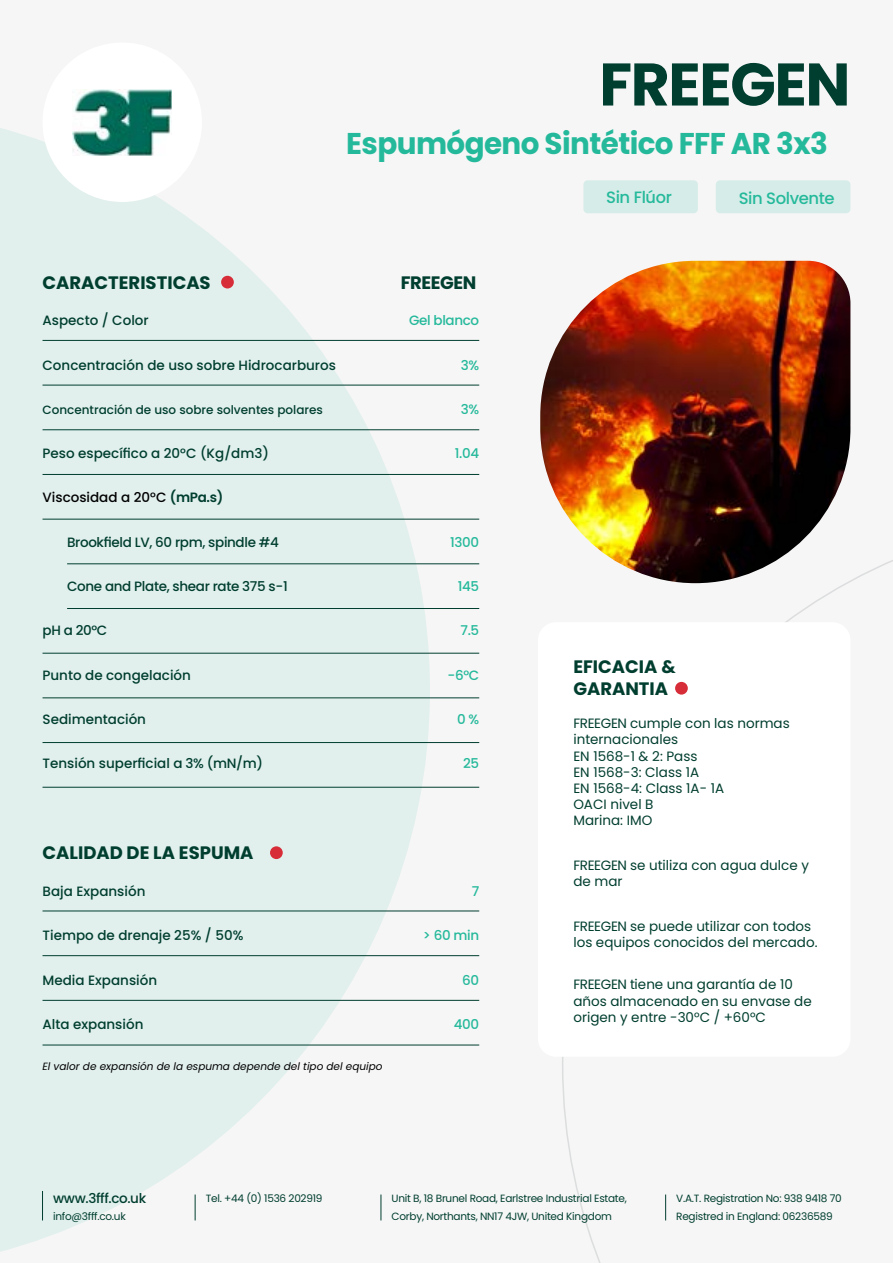
<style>
.page{position:relative;width:893px;height:1263px;background:#f6f6f6}
.page>*{position:absolute;margin:0;border:0;box-sizing:border-box;transform-origin:0 0}
.t1{font:700 60px "Poppins";letter-spacing:-.025em;color:#003e2f}
.t2{font:700 30px "Poppins";letter-spacing:-.02em;color:#25b99b}
.t3{font:700 18px/21.6px "Poppins";color:#003e2f}
.t4{font:700 18px "Poppins";letter-spacing:-.025em;color:#003e2f}
.t5{font:500 16.5px "Poppins";letter-spacing:-.025em;color:#25b99b}
.t6{font:13.5px/16.2px "Poppins";color:#003e2f}
.t7{font:500 13.5px "Poppins";color:#003e2f}
.t8{font:500 13.5px "Poppins";letter-spacing:-.025em;color:#003e2f}
.t9{font:500 13.5px "Poppins";letter-spacing:-.025em;color:#25b99b}
.t10{font:500 13.5px "Poppins";color:#000}
.t11{font:500 12px "Poppins";color:#003e2f}
.t12{font:10.5px/18px "Poppins";letter-spacing:-.025em;color:#003e2f}
.t13{font:italic 10.5px "Poppins";color:#000}
.s1{font-weight:600;color:#003e2f}
</style>
<div class="page">
<svg style="left:0;top:128px;width:430px;height:1124px;fill:#e1f0ed"></svg>
<svg style="left:42px;top:1191px;width:1px;height:29px"></svg>
<svg style="left:381px;top:1194px;width:1px;height:26px"></svg>
<svg style="left:195px;top:1194px;width:1px;height:26px"></svg>
<svg style="left:665px;top:1194px;width:1px;height:26px"></svg>
<div style="left:538px;top:622px;width:312px;height:435px;background:#fff;border-radius:18px"></div>
<div style="left:43px;top:43px;width:159px;height:159px;background:#fff;border-radius:50%"></div>
<img style="left:73px;top:89px;width:99px;height:66px">
<div style="left:583px;top:180px;width:115px;height:33px;background:#d6ece8;border-radius:4px"></div>
<div style="left:716px;top:180px;width:134px;height:33px;background:#d6ece8;border-radius:4px"></div>
<hr style="left:43px;top:340px;width:436px;height:1px;background:#003e2f">
<hr style="left:43px;top:910px;width:436px;height:1px;background:#003e2f">
<hr style="left:43px;top:519px;width:436px;height:1px;background:#003e2f">
<hr style="left:43px;top:697px;width:436px;height:1px;background:#003e2f">
<hr style="left:43px;top:429px;width:436px;height:1px;background:#003e2f">
<hr style="left:43px;top:1000px;width:436px;height:1px;background:#003e2f">
<hr style="left:67px;top:608px;width:412px;height:1px;background:#003e2f">
<hr style="left:43px;top:787px;width:436px;height:1px;background:#003e2f">
<hr style="left:43px;top:385px;width:436px;height:1px;background:#003e2f">
<hr style="left:43px;top:955px;width:436px;height:1px;background:#003e2f">
<hr style="left:67px;top:563px;width:412px;height:1px;background:#003e2f">
<hr style="left:43px;top:742px;width:436px;height:1px;background:#003e2f">
<hr style="left:43px;top:474px;width:436px;height:1px;background:#003e2f">
<hr style="left:43px;top:1045px;width:436px;height:1px;background:#003e2f">
<hr style="left:43px;top:653px;width:436px;height:1px;background:#003e2f">
<div style="left:221px;top:276px;width:13px;height:12px;background:#d72d38;border-radius:50%"></div>
<div style="left:675px;top:682px;width:13px;height:13px;background:#d72d38;border-radius:50%"></div>
<div style="left:270px;top:846px;width:13px;height:13px;background:#d72d38;border-radius:50%"></div>
<img style="left:540px;top:261px;width:310px;height:322px">
<h1 class="t1" style="left:599px;top:50px;width:253px">FREEGEN</h1>
<h2 class="t2" style="left:346px;top:126px;width:483px">Espumógeno Sintético FFF AR 3x3</h2>
<p class="t5" style="left:606px;top:187px;width:67px">Sin Flúor</p>
<p class="t5" style="left:739px;top:188px;width:97px">Sin Solvente</p>
<h3 class="t3" style="left:43px;top:271px;width:170px">CARACTERISTICAS</h3>
<p class="t7" style="left:43px;top:313px;width:108px">Aspecto / Color</p>
<p class="t7" style="left:43px;top:357px;width:295px">Concentración de uso sobre Hidrocarburos</p>
<p class="t11" style="left:43px;top:403px;width:282px">Concentración de uso sobre solventes polares</p>
<p class="t7" style="left:43px;top:446px;width:228px">Peso específico a 20°C (Kg/dm3)</p>
<p class="t10" style="left:43px;top:490px;width:182px">Viscosidad a 20°C <span class="s1">(mPa.s)</span></p>
<h3 class="t4" style="left:401px;top:272px;width:77px">FREEGEN</h3>
<p class="t9" style="left:409px;top:313px;width:72px">Gel blanco</p>
<p class="t9" style="left:461px;top:357px;width:20px">3%</p>
<p class="t9" style="left:461px;top:401px;width:20px">3%</p>
<p class="t9" style="left:455px;top:446px;width:26px">1.04</p>
<p class="t8" style="left:67px;top:534px;width:213px">Brookfield LV, 60 rpm, spindle #4</p>
<p class="t8" style="left:67px;top:579px;width:222px">Cone and Plate, shear rate 375 s-1</p>
<p class="t7" style="left:43px;top:623px;width:66px">pH a 20°C</p>
<p class="t7" style="left:43px;top:667px;width:150px">Punto de congelación</p>
<p class="t7" style="left:43px;top:711px;width:105px">Sedimentación</p>
<p class="t7" style="left:43px;top:755px;width:222px">Tensión superficial a 3% (mN/m)</p>
<h3 class="t3" style="left:43px;top:842px;width:212px">CALIDAD DE LA ESPUMA</h3>
<p class="t7" style="left:43px;top:883px;width:104px">Baja Expansión</p>
<p class="t7" style="left:43px;top:928px;width:202px">Tiempo de drenaje 25% / 50%</p>
<p class="t7" style="left:43px;top:972px;width:116px">Media Expansión</p>
<p class="t7" style="left:43px;top:1016px;width:102px">Alta expansión</p>
<p class="t13" style="left:43px;top:1060px;width:342px">El valor de expansión de la espuma depende del tipo del equipo</p>
<p class="t9" style="left:450px;top:534px;width:31px">1300</p>
<p class="t9" style="left:458px;top:578px;width:23px">145</p>
<p class="t9" style="left:460px;top:623px;width:20px">7.5</p>
<p class="t9" style="left:447px;top:667px;width:33px">-6°C</p>
<p class="t9" style="left:457px;top:711px;width:24px">0 %</p>
<p class="t9" style="left:463px;top:755px;width:18px">25</p>
<p class="t9" style="left:472px;top:883px;width:9px">7</p>
<p class="t9" style="left:423px;top:928px;width:58px">&gt; 60 min</p>
<p class="t9" style="left:462px;top:972px;width:18px">60</p>
<p class="t9" style="left:454px;top:1016px;width:27px">400</p>
<h3 class="t3" style="left:573px;top:656px;width:104px">EFICACIA &amp;<br>GARANTIA</h3>
<p class="t6" style="left:573px;top:715px;width:218px">FREEGEN cumple con las normas internacionales<br>EN 1568-1 &amp; 2: Pass<br>EN 1568-3: Class 1A<br>EN 1568-4: Class 1A- 1A<br>OACI nivel B<br>Marina: IMO</p>
<p class="t6" style="left:573px;top:857px;width:237px">FREEGEN se utiliza con agua dulce y de mar</p>
<p class="t6" style="left:573px;top:918px;width:246px">FREEGEN se puede utilizar con todos los equipos conocidos del mercado.</p>
<p class="t6" style="left:573px;top:977px;width:240px">FREEGEN tiene una garantía de 10 años almacenado en su envase de origen y entre -30°C / +60°C</p>
<p class="t8" style="left:53px;top:1190px;width:95px">www.3fff.co.uk</p>
<p class="t12" style="left:392px;top:1190px;width:237px">Unit B, 18 Brunel Road, Earlstree Industrial Estate,<br>Corby, Northants, NN17 4JW, United Kingdom</p>
<p class="t12" style="left:206px;top:1190px;width:118px">Tel. +44 (0) 1536 202919</p>
<p class="t12" style="left:53px;top:1208px;width:74px">info@3fff.co.uk</p>
<p class="t12" style="left:676px;top:1190px;width:167px">V.A.T. Registration No: 938 9418 70<br>Registred in England: 06236589</p>
</div>
